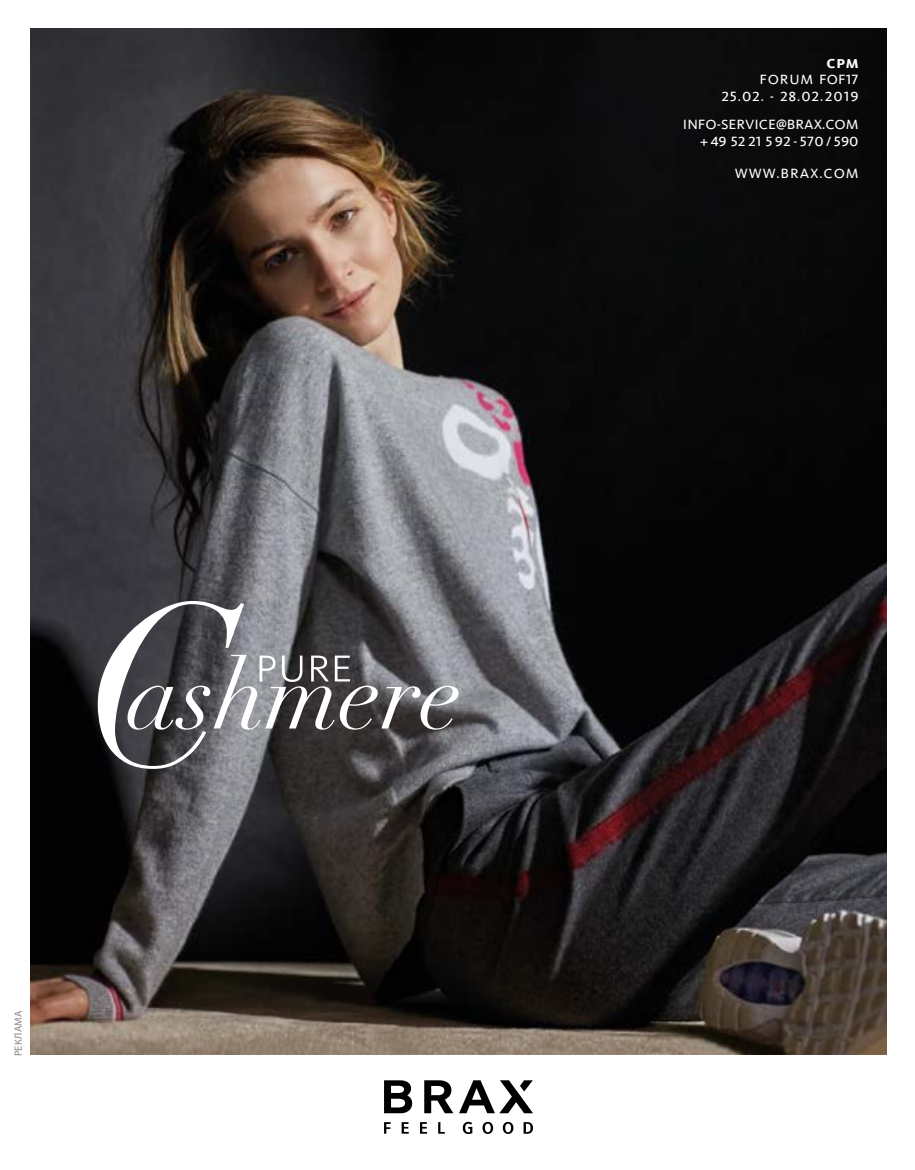
<style>
.page{position:relative;width:915px;height:1170px;background:#fff}
.page>*{position:absolute;margin:0;border:0;box-sizing:border-box;transform-origin:0 0}
.t1{font:18px/16.5px "Kievitfor BRAX Sc";color:#fff;text-align:right}
.t2{font:18px/16.5px "Kievitfor BRAX Sc";letter-spacing:.04em;color:#fff;text-align:right}
.t3{font:18px "Kievitfor BRAX Sc";letter-spacing:.05em;color:#fff}
.t4{font:700 17.25px "Kievitfor BRAX Sc";color:#fff}
.t5{font:10.5px "Myriad Pro";letter-spacing:.02em;color:#878787}
</style>
<div class="page">
<img style="left:31px;top:29px;width:854px;height:1024px">
<svg style="left:384px;top:1080px;width:28px;height:33px"></svg>
<svg style="left:424px;top:1080px;width:29px;height:33px"></svg>
<svg style="left:459px;top:1080px;width:74px;height:33px"></svg>
<svg style="left:384px;top:1122px;width:6px;height:11px"></svg>
<svg style="left:401px;top:1122px;width:7px;height:11px"></svg>
<svg style="left:438px;top:1122px;width:6px;height:11px"></svg>
<svg style="left:523px;top:1122px;width:10px;height:11px"></svg>
<svg style="left:482px;top:1121px;width:11px;height:12px"></svg>
<svg style="left:420px;top:1122px;width:7px;height:11px"></svg>
<svg style="left:462px;top:1121px;width:10px;height:12px"></svg>
<svg style="left:502px;top:1121px;width:11px;height:12px"></svg>
<svg style="left:98px;top:601px;width:360px;height:167px;background:#676669"></svg>
<p class="t5" style="left:12px;top:1056px;width:47px;rotate:-90deg">РЕКЛАМА</p>
<p class="t4" style="left:826px;top:52px;width:33px">CPM</p>
<p class="t2" style="left:721px;top:70px;width:139px">Forum FOF17<br>25.02. - 28.02.2019</p>
<p class="t1" style="left:682px;top:115px;width:177px">info-service@brax.com + 49 52 21 5 92 - 570 / 590</p>
<p class="t3" style="left:734px;top:161px;width:125px">www.brax.com</p>
</div>
